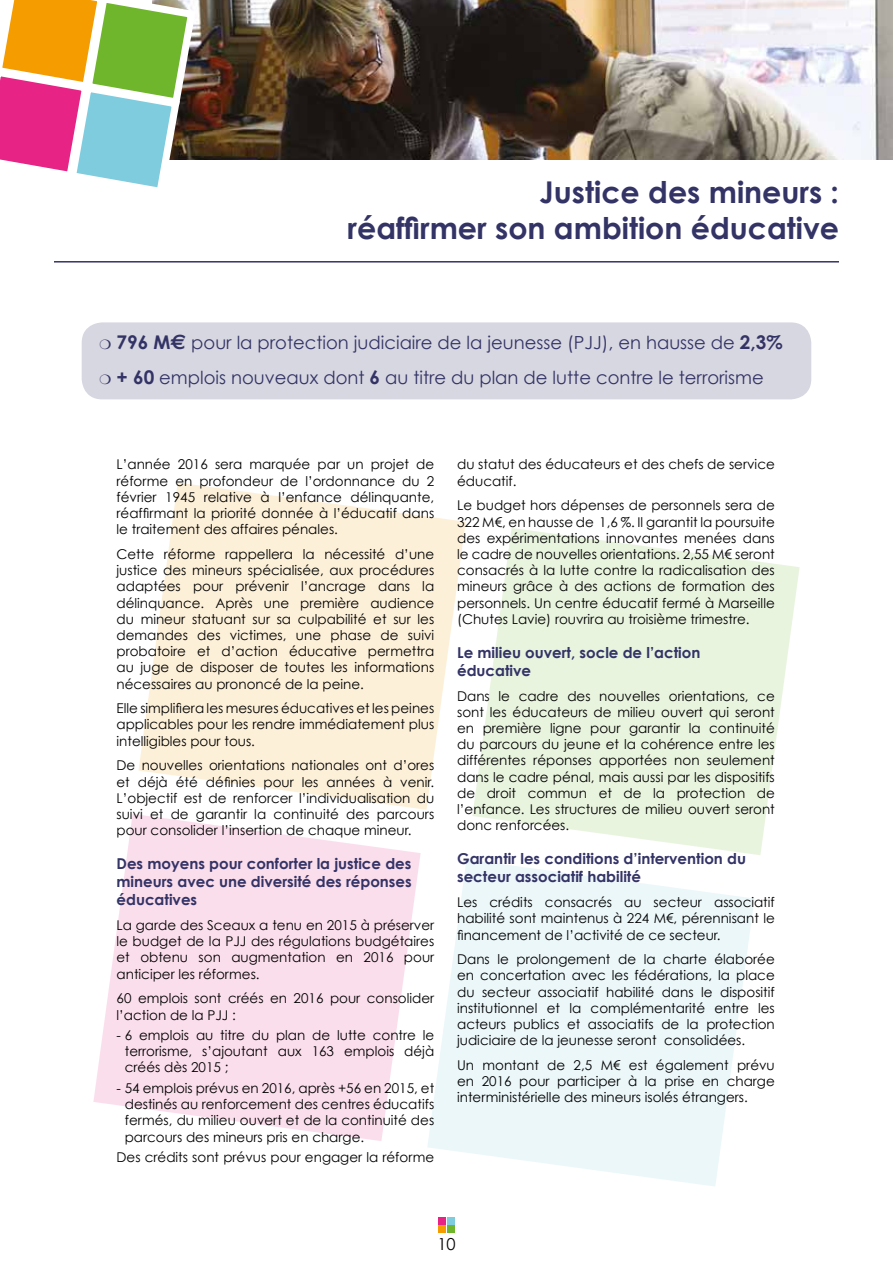
<style>
.page{position:relative;width:893px;height:1263px;background:#fff}
.page>*{position:absolute;margin:0;border:0;box-sizing:border-box;transform-origin:0 0}
.t1{font:700 30px/36px "Century Gothic";color:#336;text-align:right}
.t2{font:18px/35.4px "Century Gothic";color:#336}
.t3{font:16.5px "Century Gothic";color:#000}
.t4{font:700 15px/18px "Century Gothic";color:#336}
.t5{font:13.5px/16.2px "Century Gothic";color:#000;text-align:justify}
.s1{font-weight:700;font-size:18.9px}
.s2{font-family:"Euro Sans";font-weight:700;font-size:21px}
</style>
<div class="page">
<div style="left:438px;top:1226px;width:8px;height:7px;background:#f59c00"></div>
<div style="left:447px;top:1226px;width:8px;height:7px;background:#70b62c"></div>
<div style="left:438px;top:1217px;width:8px;height:7px;background:#e72486"></div>
<div style="left:447px;top:1217px;width:8px;height:7px;background:#80ccdf"></div>
<svg style="left:138px;top:482px;width:328px;height:328px;fill:#fdf0d9"></svg>
<svg style="left:472px;top:528px;width:328px;height:327px;fill:#e9f4df"></svg>
<svg style="left:93px;top:814px;width:328px;height:327px;fill:#fbdeec"></svg>
<svg style="left:427px;top:860px;width:327px;height:326px;fill:#ecf7fa"></svg>
<hr style="left:54px;top:261px;width:785px;height:2px;background:#336">
<img style="left:200px;top:0;width:693px;height:159px">
<svg style="left:0;top:0;width:200px;height:188px"></svg>
<div style="left:82px;top:322px;width:729px;height:77px;background:#d7d7e1;border-radius:21px"></div>
<h1 class="t1" style="left:348px;top:174px;width:493px">Justice des mineurs :<br>réaffirmer son ambition éducative</h1>
<h2 class="t2" style="left:117px;top:324px;width:668px"><span class="s1">796 M</span><span class="s2">€</span> pour la protection judiciaire de la jeunesse (PJJ), en hausse de <span class="s1">2,3% + 60</span> emplois nouveaux dont <span class="s1">6</span> au titre du plan de lutte contre le terrorisme</h2>
<p class="t5" style="left:117px;top:456px;width:319px">L’année 2016 sera marquée par un projet de réforme en profondeur de l’ordonnance du 2 février 1945 relative à l’enfance délinquante, réaffirmant la priorité donnée à l’éducatif dans le traitement des affaires pénales.</p>
<p class="t5" style="left:117px;top:546px;width:319px">Cette réforme rappellera la nécessité d’une justice des mineurs spécialisée, aux procédures adaptées pour prévenir l’ancrage dans la délinquance. Après une première audience du mineur statuant sur sa culpabilité et sur les demandes des victimes, une phase de suivi probatoire et d’action éducative permettra au juge de disposer de toutes les informations nécessaires au prononcé de la peine.</p>
<p class="t5" style="left:117px;top:700px;width:319px">Elle simplifiera les mesures éducatives et les peines applicables pour les rendre immédiatement plus intelligibles pour tous.</p>
<p class="t5" style="left:117px;top:757px;width:319px">De nouvelles orientations nationales ont d’ores et déjà été définies pour les années à venir.<br>L’objectif est de renforcer l’individualisation du suivi et de garantir la continuité des parcours pour consolider l’insertion de chaque mineur.</p>
<p class="t4" style="left:117px;top:854px;width:297px;text-align:justify">Des moyens pour conforter la justice des mineurs avec une diversité des réponses éducatives</p>
<p class="t5" style="left:117px;top:917px;width:319px">La garde des Sceaux a tenu en 2015 à préserver le budget de la PJJ des régulations budgétaires et obtenu son augmentation en 2016 pour anticiper les réformes.</p>
<p class="t5" style="left:117px;top:990px;width:319px">60 emplois sont créés en 2016 pour consolider l’action de la PJJ :</p>
<p class="t5" style="left:125px;top:1027px;width:311px;text-indent:-8px">- 6 emplois au titre du plan de lutte contre le terrorisme, s’ajoutant aux 163 emplois déjà créés dès 2015 ;</p>
<p class="t5" style="left:125px;top:1080px;width:311px;text-indent:-8px">- 54 emplois prévus en 2016, après +56 en 2015, et destinés au renforcement des centres éducatifs fermés, du milieu ouvert et de la continuité des parcours des mineurs pris en charge.</p>
<p class="t5" style="left:117px;top:1149px;width:319px">Des crédits sont prévus pour engager la réforme</p>
<p class="t5" style="left:457px;top:456px;width:319px">du statut des éducateurs et des chefs de service éducatif.</p>
<p class="t5" style="left:457px;top:497px;width:319px">Le budget hors dépenses de personnels sera de 322 M€, en hausse de 1,6 %. Il garantit la poursuite des expérimentations innovantes menées dans le cadre de nouvelles orientations. 2,55 M€ seront consacrés à la lutte contre la radicalisation des mineurs grâce à des actions de formation des personnels. Un centre éducatif fermé à Marseille (Chutes Lavie) rouvrira au troisième trimestre.</p>
<p class="t4" style="left:457px;top:643px;width:245px">Le milieu ouvert, socle de l’action éducative</p>
<p class="t5" style="left:457px;top:687px;width:319px">Dans le cadre des nouvelles orientations, ce sont les éducateurs de milieu ouvert qui seront en première ligne pour garantir la continuité du parcours du jeune et la cohérence entre les différentes réponses apportées non seulement dans le cadre pénal, mais aussi par les dispositifs de droit commun et de la protection de l’enfance. Les structures de milieu ouvert seront donc renforcées.</p>
<p class="t4" style="left:457px;top:850px;width:290px">Garantir les conditions d’intervention du secteur associatif habilité</p>
<p class="t5" style="left:457px;top:894px;width:319px">Les crédits consacrés au secteur associatif habilité sont maintenus à 224 M€, pérennisant le financement de l’activité de ce secteur.</p>
<p class="t5" style="left:457px;top:951px;width:319px">Dans le prolongement de la charte élaborée en concertation avec les fédérations, la place du secteur associatif habilité dans le dispositif institutionnel et la complémentarité entre les acteurs publics et associatifs de la protection judiciaire de la jeunesse seront consolidées.</p>
<p class="t5" style="left:457px;top:1057px;width:319px">Un montant de 2,5 M€ est également prévu en 2016 pour participer à la prise en charge interministérielle des mineurs isolés étrangers.</p>
<p class="t3" style="left:437px;top:1234px;width:20px">10</p>
</div>
